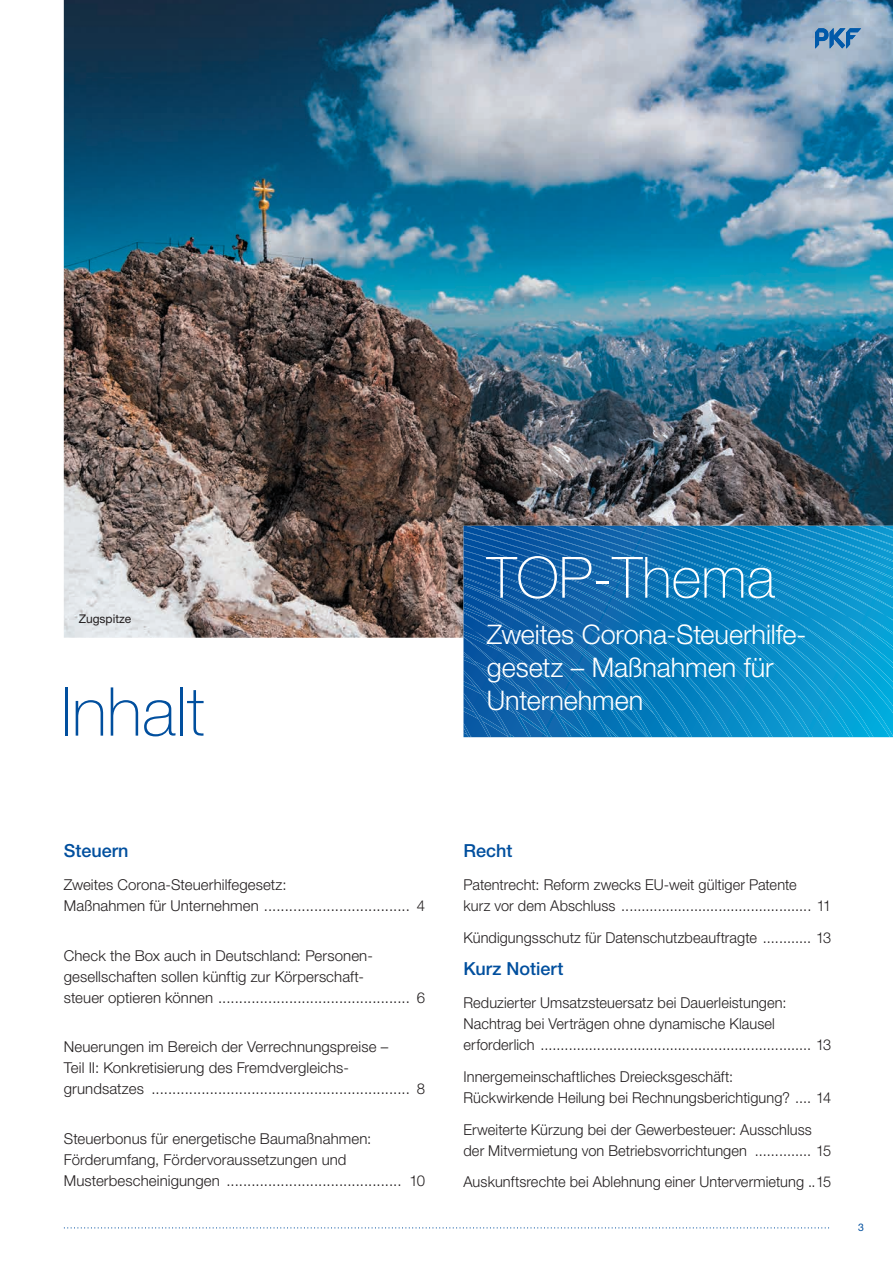
<style>
.page{position:relative;width:893px;height:1263px;background:#fff}
.page>*{position:absolute;margin:0;border:0;box-sizing:border-box;transform-origin:0 0}
.t1{font:100 67.5px "Helvetica Neue LT";color:#014f9e}
.t2{font:100 57px "Helvetica Neue LT";color:#fff}
.t3{font:300 27px/33px "Helvetica Neue LT";letter-spacing:-.005em;color:#fff}
.t4{font:500 18px "Helvetica Neue LT";color:#014f9e}
.t5{font:300 15px/21px "Helvetica Neue LT";letter-spacing:.005em;color:#231f20}
.t6{font:12px "Helvetica Neue LT";color:#231f20}
.t7{font:10.5px "Helvetica Neue LT";color:#014f9e}
</style>
<div class="page">
<img style="left:64px;top:0;width:829px;height:638px">
<svg style="left:64px;top:1227px;width:765px;height:1px"></svg>
<svg style="left:464px;top:526px;width:429px;height:211px;background:#0f7cbb"></svg>
<svg style="left:815px;top:28px;width:46px;height:20px"></svg>
<p class="t6" style="left:79px;top:611px;width:54px">Zugspitze</p>
<h1 class="t1" style="left:60px;top:673px;width:146px">Inhalt</h1>
<h2 class="t2" style="left:487px;top:545px;width:290px">TOP-Thema</h2>
<h3 class="t3" style="left:487px;top:617px;width:321px">Zweites Corona-Steuerhilfe&shy;gesetz – Maßnahmen für<br>Unternehmen</h3>
<p class="t4" style="left:64px;top:839px;width:66px">Steuern</p>
<p class="t5" style="left:64px;top:874px;width:363px">Zweites Corona-Steuerhilfegesetz:<br>Maßnahmen für Unternehmen ................................... 4</p>
<p class="t5" style="left:64px;top:945px;width:363px">Check the Box auch in Deutschland: Personen&shy;gesellschaften sollen künftig zur Körperschaft-<br>steuer optieren können .............................................. 6</p>
<p class="t5" style="left:64px;top:1036px;width:363px">Neuerungen im Bereich der Verrechnungspreise –<br>Teil II: Konkretisierung des Fremdvergleichs&shy;grundsatzes .............................................................. 8</p>
<p class="t5" style="left:64px;top:1128px;width:363px">Steuerbonus für energetische Baumaßnahmen:<br>Förderumfang, Fördervoraussetzungen und<br>Musterbescheinigungen .......................................... 10</p>
<p class="t4" style="left:464px;top:839px;width:51px">Recht</p>
<p class="t5" style="left:464px;top:874px;width:369px">Patentrecht: Reform zwecks EU-weit gültiger Patente<br>kurz vor dem Abschluss ............................................... 11</p>
<p class="t5" style="left:464px;top:927px;width:369px">Kündigungsschutz für Datenschutzbeauftragte ............ 13</p>
<p class="t4" style="left:464px;top:957px;width:101px">Kurz Notiert</p>
<p class="t5" style="left:464px;top:992px;width:369px">Reduzierter Umsatzsteuersatz bei Dauerleistungen:<br>Nachtrag bei Verträgen ohne dynamische Klausel erforderlich ................................................................... 13</p>
<p class="t5" style="left:464px;top:1066px;width:369px">Innergemeinschaftliches Dreiecksgeschäft:<br>Rückwirkende Heilung bei Rechnungsberichtigung? .... 14</p>
<p class="t5" style="left:464px;top:1118px;width:369px">Erweiterte Kürzung bei der Gewerbesteuer: Ausschluss der Mitvermietung von Betriebsvorrichtungen .............. 15</p>
<p class="t5" style="left:464px;top:1171px;width:369px">Auskunftsrechte bei Ablehnung einer Untervermietung ..15</p>
<p class="t7" style="left:858px;top:1221px;width:7px">3</p>
</div>
